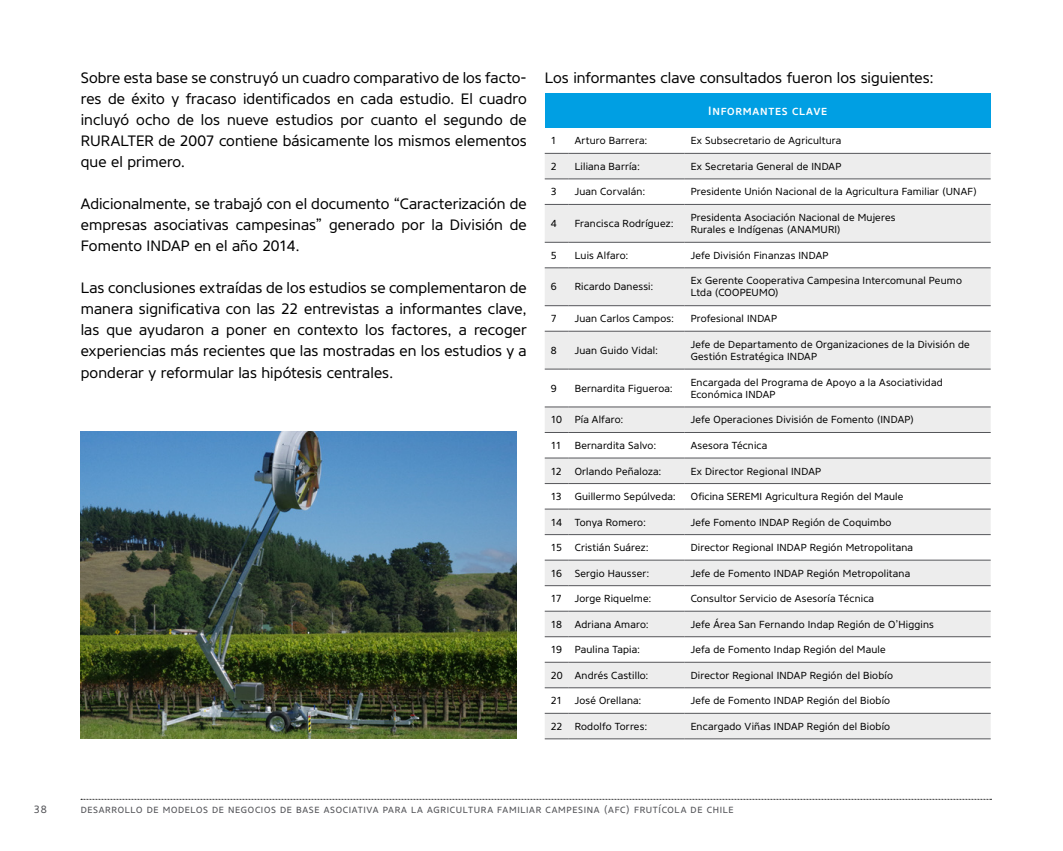
<style>
.page{position:relative;width:1063px;height:851px;background:#fff}
.page>*{position:absolute;margin:0;border:0;box-sizing:border-box;transform-origin:0 0}
.t1{font:15px/21px "Core Sans NR45";letter-spacing:.005em;color:#000;text-align:justify}
.t2{font:500 12px "Core Sans NRSC55";letter-spacing:.06em;color:#fff}
.t3{font:10.5px "Core Sans NRSC45";letter-spacing:.065em;color:#55565a}
.t4{font:10.2px/12px "Core Sans NR45";letter-spacing:.02em;color:#000}
</style>
<div class="page">
<svg style="left:81px;top:798px;width:910px;height:1px"></svg>
<div style="left:545px;top:94px;width:446px;height:34px;background:#009fe3"></div>
<svg style="left:545px;top:154px;width:446px;height:584px;fill:#ededed"></svg>
<svg style="left:545px;top:713px;width:24px;height:1px"></svg>
<hr style="left:569px;top:713px;width:116px;height:1px;background:#55565a">
<hr style="left:685px;top:713px;width:306px;height:1px;background:#55565a">
<svg style="left:545px;top:738px;width:24px;height:1px"></svg>
<hr style="left:569px;top:738px;width:116px;height:1px;background:#55565a">
<hr style="left:685px;top:738px;width:306px;height:1px;background:#55565a">
<svg style="left:545px;top:662px;width:24px;height:1px"></svg>
<hr style="left:569px;top:662px;width:116px;height:1px;background:#55565a">
<hr style="left:685px;top:662px;width:306px;height:1px;background:#55565a">
<svg style="left:545px;top:687px;width:24px;height:1px"></svg>
<hr style="left:569px;top:687px;width:116px;height:1px;background:#55565a">
<hr style="left:685px;top:687px;width:306px;height:1px;background:#55565a">
<svg style="left:545px;top:611px;width:24px;height:1px"></svg>
<hr style="left:569px;top:611px;width:116px;height:1px;background:#55565a">
<hr style="left:685px;top:611px;width:306px;height:1px;background:#55565a">
<svg style="left:545px;top:636px;width:24px;height:1px"></svg>
<hr style="left:569px;top:636px;width:116px;height:1px;background:#55565a">
<hr style="left:685px;top:636px;width:306px;height:1px;background:#55565a">
<svg style="left:545px;top:559px;width:24px;height:1px"></svg>
<hr style="left:569px;top:559px;width:116px;height:1px;background:#55565a">
<hr style="left:685px;top:559px;width:306px;height:1px;background:#55565a">
<svg style="left:545px;top:585px;width:24px;height:1px"></svg>
<hr style="left:569px;top:585px;width:116px;height:1px;background:#55565a">
<hr style="left:685px;top:585px;width:306px;height:1px;background:#55565a">
<svg style="left:545px;top:508px;width:24px;height:1px"></svg>
<hr style="left:569px;top:508px;width:116px;height:1px;background:#55565a">
<hr style="left:685px;top:508px;width:306px;height:1px;background:#55565a">
<svg style="left:545px;top:534px;width:24px;height:1px"></svg>
<hr style="left:569px;top:534px;width:116px;height:1px;background:#55565a">
<hr style="left:685px;top:534px;width:306px;height:1px;background:#55565a">
<svg style="left:545px;top:457px;width:24px;height:1px"></svg>
<hr style="left:569px;top:457px;width:116px;height:1px;background:#55565a">
<hr style="left:685px;top:457px;width:306px;height:1px;background:#55565a">
<svg style="left:545px;top:483px;width:24px;height:1px"></svg>
<hr style="left:569px;top:483px;width:116px;height:1px;background:#55565a">
<hr style="left:685px;top:483px;width:306px;height:1px;background:#55565a">
<svg style="left:545px;top:406px;width:24px;height:1px"></svg>
<hr style="left:569px;top:406px;width:116px;height:1px;background:#55565a">
<hr style="left:685px;top:406px;width:306px;height:1px;background:#55565a">
<svg style="left:545px;top:432px;width:24px;height:1px"></svg>
<hr style="left:569px;top:432px;width:116px;height:1px;background:#55565a">
<hr style="left:685px;top:432px;width:306px;height:1px;background:#55565a">
<svg style="left:545px;top:331px;width:24px;height:1px"></svg>
<hr style="left:569px;top:331px;width:116px;height:1px;background:#55565a">
<hr style="left:685px;top:331px;width:306px;height:1px;background:#55565a">
<svg style="left:545px;top:369px;width:24px;height:1px"></svg>
<hr style="left:569px;top:369px;width:116px;height:1px;background:#55565a">
<hr style="left:685px;top:369px;width:306px;height:1px;background:#55565a">
<svg style="left:545px;top:267px;width:24px;height:1px"></svg>
<hr style="left:569px;top:267px;width:116px;height:1px;background:#55565a">
<hr style="left:685px;top:267px;width:306px;height:1px;background:#55565a">
<svg style="left:545px;top:305px;width:24px;height:1px"></svg>
<hr style="left:569px;top:305px;width:116px;height:1px;background:#55565a">
<hr style="left:685px;top:305px;width:306px;height:1px;background:#55565a">
<svg style="left:545px;top:204px;width:24px;height:1px"></svg>
<hr style="left:569px;top:204px;width:116px;height:1px;background:#55565a">
<hr style="left:685px;top:204px;width:306px;height:1px;background:#55565a">
<svg style="left:545px;top:242px;width:24px;height:1px"></svg>
<hr style="left:569px;top:242px;width:116px;height:1px;background:#55565a">
<hr style="left:685px;top:242px;width:306px;height:1px;background:#55565a">
<svg style="left:545px;top:153px;width:24px;height:1px"></svg>
<hr style="left:569px;top:153px;width:116px;height:1px;background:#55565a">
<hr style="left:685px;top:153px;width:306px;height:1px;background:#55565a">
<svg style="left:545px;top:179px;width:24px;height:1px"></svg>
<hr style="left:569px;top:179px;width:116px;height:1px;background:#55565a">
<hr style="left:685px;top:179px;width:306px;height:1px;background:#55565a">
<img style="left:81px;top:432px;width:436px;height:306px">
<p class="t1" style="left:81px;top:68px;width:447px">Sobre esta base se construyó un cuadro comparativo de los facto&shy;res de éxito y fracaso identificados en cada estudio. El cuadro incluyó ocho de los nueve estudios por cuanto el segundo de RURALTER de 2007 contiene básicamente los mismos elementos que el primero.</p>
<h1 class="t1" style="left:81px;top:194px;width:447px">Adicionalmente, se trabajó con el documento “Caracterización de empresas asociativas campesinas” generado por la División de Fomento INDAP en el año 2014.</h1>
<p class="t1" style="left:81px;top:278px;width:447px">Las conclusiones extraídas de los estudios se complementaron de manera significativa con las 22 entrevistas a informantes clave, las que ayudaron a poner en contexto los factores, a recoger experiencias más recientes que las mostradas en los estudios y a ponderar y reformular las hipótesis centrales.</p>
<h1 class="t1" style="left:545px;top:68px;width:391px">Los informantes clave consultados fueron los siguientes:</h1>
<p class="t2" style="left:708px;top:103px;width:120px">Informantes clave</p>
<p class="t4" style="left:551px;top:135px;width:7px">1</p>
<p class="t4" style="left:575px;top:135px;width:74px">Arturo Barrera:</p>
<p class="t4" style="left:691px;top:135px;width:152px">Ex Subsecretario de Agricultura</p>
<p class="t4" style="left:551px;top:160px;width:7px">2</p>
<p class="t4" style="left:575px;top:160px;width:67px">Liliana Barría:</p>
<p class="t4" style="left:691px;top:160px;width:152px">Ex Secretaria General de INDAP</p>
<p class="t4" style="left:551px;top:186px;width:7px">3</p>
<p class="t4" style="left:575px;top:186px;width:72px">Juan Corvalán:</p>
<p class="t4" style="left:691px;top:186px;width:288px">Presidente Unión Nacional de la Agricultura Familiar (UNAF)</p>
<p class="t4" style="left:551px;top:217px;width:7px">4</p>
<p class="t4" style="left:575px;top:217px;width:100px">Francisca Rodríguez:</p>
<p class="t4" style="left:691px;top:211px;width:206px">Presidenta Asociación Nacional de Mujeres<br>Rurales e Indígenas (ANAMURI)</p>
<p class="t4" style="left:551px;top:249px;width:7px">5</p>
<p class="t4" style="left:575px;top:249px;width:55px">Luis Alfaro:</p>
<p class="t4" style="left:691px;top:249px;width:139px">Jefe División Finanzas INDAP</p>
<p class="t4" style="left:551px;top:281px;width:7px">6</p>
<p class="t4" style="left:575px;top:281px;width:80px">Ricardo Danessi:</p>
<p class="t4" style="left:691px;top:275px;width:273px">Ex Gerente Cooperativa Campesina Intercomunal Peumo<br>Ltda (COOPEUMO)</p>
<p class="t4" style="left:551px;top:312px;width:7px">7</p>
<p class="t4" style="left:575px;top:312px;width:101px">Juan Carlos Campos:</p>
<p class="t4" style="left:691px;top:312px;width:88px">Profesional INDAP</p>
<p class="t4" style="left:551px;top:344px;width:7px">8</p>
<p class="t4" style="left:575px;top:344px;width:85px">Juan Guido Vidal:</p>
<p class="t4" style="left:691px;top:338px;width:281px">Jefe de Departamento de Organizaciones de la División de<br>Gestión Estratégica INDAP</p>
<p class="t4" style="left:551px;top:382px;width:7px">9</p>
<p class="t4" style="left:575px;top:382px;width:100px">Bernardita Figueroa:</p>
<p class="t4" style="left:691px;top:376px;width:254px">Encargada del Programa de Apoyo a la Asociatividad<br>Económica INDAP</p>
<p class="t4" style="left:551px;top:414px;width:74px">10 Pía Alfaro:</p>
<p class="t4" style="left:691px;top:414px;width:225px">Jefe Operaciones División de Fomento (INDAP)</p>
<p class="t4" style="left:551px;top:439px;width:12px">11</p>
<p class="t4" style="left:575px;top:439px;width:83px">Bernardita Salvo:</p>
<p class="t4" style="left:691px;top:439px;width:78px">Asesora Técnica</p>
<p class="t4" style="left:551px;top:465px;width:13px">12</p>
<p class="t4" style="left:575px;top:465px;width:88px">Orlando Peñaloza:</p>
<p class="t4" style="left:691px;top:465px;width:132px">Ex Director Regional INDAP</p>
<p class="t4" style="left:551px;top:490px;width:13px">13</p>
<p class="t4" style="left:575px;top:490px;width:103px">Guillermo Sepúlveda:</p>
<p class="t4" style="left:691px;top:490px;width:214px">Oficina SEREMI Agricultura Región del Maule</p>
<p class="t4" style="left:551px;top:516px;width:97px">14 Tonya Romero:</p>
<p class="t4" style="left:691px;top:516px;width:202px">Jefe Fomento INDAP Región de Coquimbo</p>
<p class="t4" style="left:551px;top:541px;width:99px">15 Cristián Suárez:</p>
<p class="t4" style="left:691px;top:541px;width:224px">Director Regional INDAP Región Metropolitana</p>
<p class="t4" style="left:551px;top:567px;width:100px">16 Sergio Hausser:</p>
<p class="t4" style="left:691px;top:567px;width:221px">Jefe de Fomento INDAP Región Metropolitana</p>
<p class="t4" style="left:551px;top:592px;width:13px">17</p>
<p class="t4" style="left:575px;top:592px;width:78px">Jorge Riquelme:</p>
<p class="t4" style="left:691px;top:592px;width:185px">Consultor Servicio de Asesoría Técnica</p>
<p class="t4" style="left:551px;top:618px;width:100px">18 Adriana Amaro:</p>
<p class="t4" style="left:691px;top:618px;width:245px">Jefe Área San Fernando Indap Región de O’Higgins</p>
<p class="t4" style="left:551px;top:643px;width:91px">19 Paulina Tapia:</p>
<p class="t4" style="left:691px;top:643px;width:197px">Jefa de Fomento Indap Región del Maule</p>
<p class="t4" style="left:551px;top:669px;width:99px">20 Andrés Castillo:</p>
<p class="t4" style="left:691px;top:669px;width:204px">Director Regional INDAP Región del Biobío</p>
<p class="t4" style="left:551px;top:694px;width:92px">21 José Orellana:</p>
<p class="t4" style="left:691px;top:694px;width:201px">Jefe de Fomento INDAP Región del Biobío</p>
<p class="t4" style="left:551px;top:720px;width:98px">22 Rodolfo Torres:</p>
<p class="t4" style="left:691px;top:720px;width:201px">Encargado Viñas INDAP Región del Biobío</p>
<p class="t3" style="left:34px;top:802px;width:14px">38</p>
<p class="t3" style="left:81px;top:802px;width:654px">DESARROLLO DE MODELOS DE NEGOCIOS DE BASE ASOCIATIVA PARA LA AGRICULTURA FAMILIAR CAMPESINA (AFC) FRUTÍCOLA DE CHILE</p>
</div>
